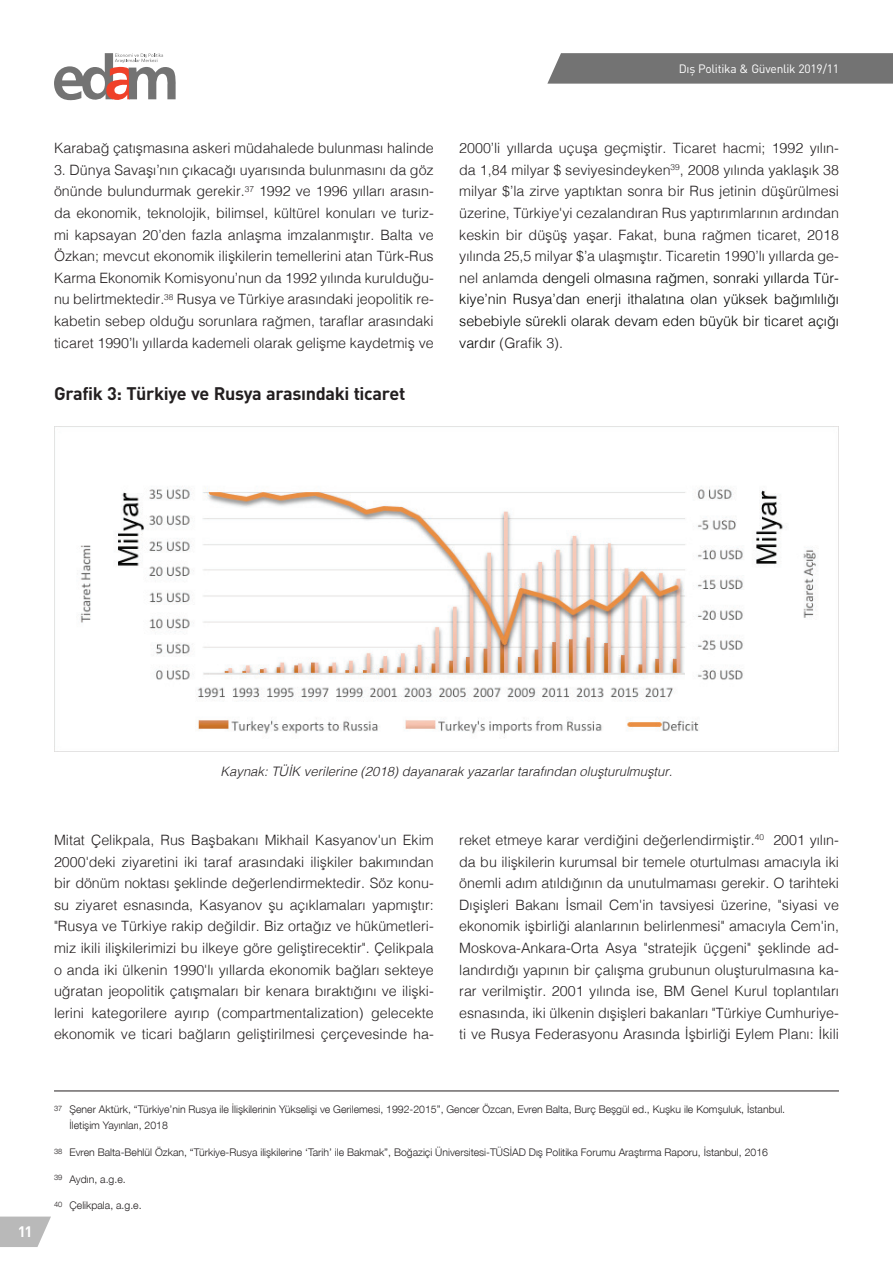
<style>
.page{position:relative;width:893px;height:1263px;background:#fff}
.page>*{position:absolute;margin:0;border:0;box-sizing:border-box;transform-origin:0 0}
.t1{font:700 18px "DIN";letter-spacing:-.02em;color:#231f20}
.t2{font:700 15px "DIN";color:#fff}
.t3{font:300 14.25px/21.6px "Helvetica";color:#231f20;text-align:justify}
.t4{font:italic 300 13.05px "Helvetica";color:#231f20}
.t5{font:12px "DIN";letter-spacing:-.02em;color:#fff}
.t6{font:300 10.5px/16.2px "Helvetica Neue LT Pro";color:#231f20}
.t7{font:300 7.5px "Helvetica Neue LT Pro";color:#231f20}
.s1{color:#040503}
</style>
<div class="page">
<svg style="left:0;top:1216px;width:51px;height:31px;background:#c3c3c3"></svg>
<svg style="left:547px;top:53px;width:346px;height:31px;background:#787878"></svg>
<svg style="left:54px;top:53px;width:122px;height:48px"></svg>
<hr style="left:54px;top:1091px;width:785px;height:1px;background:#231f20">
<img style="left:54px;top:426px;width:785px;height:325px">
<p class="t5" style="left:679px;top:61px;width:162px">Dış Politika &amp; Güvenlik 2019/11</p>
<p class="t3" style="left:54px;top:136px;width:381px">Karabağ çatışmasına askeri müdahalede bulunması halinde</p>
<p class="t3" style="left:54px;top:158px;width:381px">3. Dünya Savaşı’nın çıkacağı uyarısında bulunmasını da göz önünde bulundurmak gerekir.<sup>37</sup> 1992 ve 1996 yılları arasın&shy;da ekonomik, teknolojik, bilimsel, kültürel konuları ve turiz&shy;mi kapsayan 20’den fazla anlaşma imzalanmıştır. Balta ve Özkan; mevcut ekonomik ilişkilerin temellerini atan Türk-Rus Karma Ekonomik Komisyonu’nun da 1992 yılında kurulduğu&shy;nu belirtmektedir.<sup>38</sup> Rusya ve Türkiye arasındaki jeopolitik re&shy;kabetin sebep olduğu sorunlara rağmen, taraflar arasındaki ticaret 1990’lı yıllarda kademeli olarak gelişme kaydetmiş ve</p>
<p class="t1" style="left:54px;top:382px;width:353px">Grafik 3: Türkiye ve Rusya arasındaki ticaret</p>
<p class="t3" style="left:459px;top:136px;width:381px">2000’li yıllarda uçuşa geçmiştir. Ticaret hacmi; 1992 yılın&shy;da 1,84 milyar $ seviyesindeyken<sup>39</sup>, 2008 yılında yaklaşık 38 milyar $’la zirve yaptıktan sonra bir Rus jetinin düşürülmesi üzerine, Türkiye'yi cezalandıran Rus yaptırımlarının ardından keskin bir düşüş yaşar. Fakat, buna rağmen ticaret, 2018 yılında 25,5 milyar $’a ulaşmıştır. Ticaretin 1990’lı yıllarda ge&shy;nel anlamda <span class="s1">dengeli olmasına rağmen, sonraki yıllarda Tür&shy;kiye’nin Rusya’dan enerji ithalatına olan yüksek bağımlılığı sebebiyle sürekli olarak devam eden büyük bir ticaret açığı vardır</span> (Grafik 3).</p>
<p class="t4" style="left:221px;top:760px;width:453px">Kaynak: TÜİK verilerine (2018) dayanarak yazarlar tarafından oluşturulmuştur.</p>
<p class="t3" style="left:54px;top:828px;width:381px">Mitat Çelikpala, Rus Başbakanı Mikhail Kasyanov'un Ekim 2000'deki ziyaretini iki taraf arasındaki ilişkiler bakımından bir dönüm noktası şeklinde değerlendirmektedir. Söz konu&shy;su ziyaret esnasında, Kasyanov şu açıklamaları yapmıştır: "Rusya ve Türkiye rakip değildir. Biz ortağız ve hükümetleri&shy;miz ikili ilişkilerimizi bu ilkeye göre geliştirecektir". Çelikpala o anda iki ülkenin 1990'lı yıllarda ekonomik bağları sekteye uğratan jeopolitik çatışmaları bir kenara bıraktığını ve ilişki&shy;lerini kategorilere ayırıp (compartmentalization) gelecekte ekonomik ve ticari bağların geliştirilmesi çerçevesinde ha-</p>
<p class="t3" style="left:459px;top:828px;width:381px">reket etmeye karar verdiğini değerlendirmiştir.<sup>40</sup> 2001 yılın&shy;da bu ilişkilerin kurumsal bir temele oturtulması amacıyla iki önemli adım atıldığının da unutulmaması gerekir. O tarihteki Dışişleri Bakanı İsmail Cem'in tavsiyesi üzerine, "siyasi ve ekonomik işbirliği alanlarının belirlenmesi" amacıyla Cem'in, Moskova-Ankara-Orta Asya "stratejik üçgeni" şeklinde ad&shy;landırdığı yapının bir çalışma grubunun oluşturulmasına ka&shy;rar verilmiştir. 2001 yılında ise, BM Genel Kurul toplantıları esnasında, iki ülkenin dışişleri bakanları "Türkiye Cumhuriye&shy;ti ve Rusya Federasyonu Arasında İşbirliği Eylem Planı: İkili</p>
<p class="t2" style="left:18px;top:1222px;width:16px">11</p>
<p class="t6" style="left:70px;top:1100px;width:717px">Şener Aktürk, “Türkiye’nin Rusya ile İlişkilerinin Yükselişi ve Gerilemesi, 1992-2015”, Gencer Özcan, Evren Balta, Burç Beşgül ed., Kuşku ile Komşuluk, İstanbul.<br>İletişim Yayınları, 2018</p>
<p class="t6" style="left:70px;top:1144px;width:700px">Evren Balta-Behlül Özkan, “Türkiye-Rusya ilişkilerine ‘Tarih’ ile Bakmak”, Boğaziçi Üniversitesi-TÜSİAD Dış Politika Forumu Araştırma Raporu, İstanbul, 2016</p>
<p class="t6" style="left:70px;top:1170px;width:58px">Aydın, a.g.e.</p>
<p class="t6" style="left:70px;top:1197px;width:74px">Çelikpala, a.g.e.</p>
<p class="t7" style="left:54px;top:1103px;width:10px">37</p>
<p class="t7" style="left:54px;top:1146px;width:10px">38</p>
<p class="t7" style="left:54px;top:1173px;width:10px">39</p>
<p class="t7" style="left:54px;top:1200px;width:10px">40</p>
</div>
